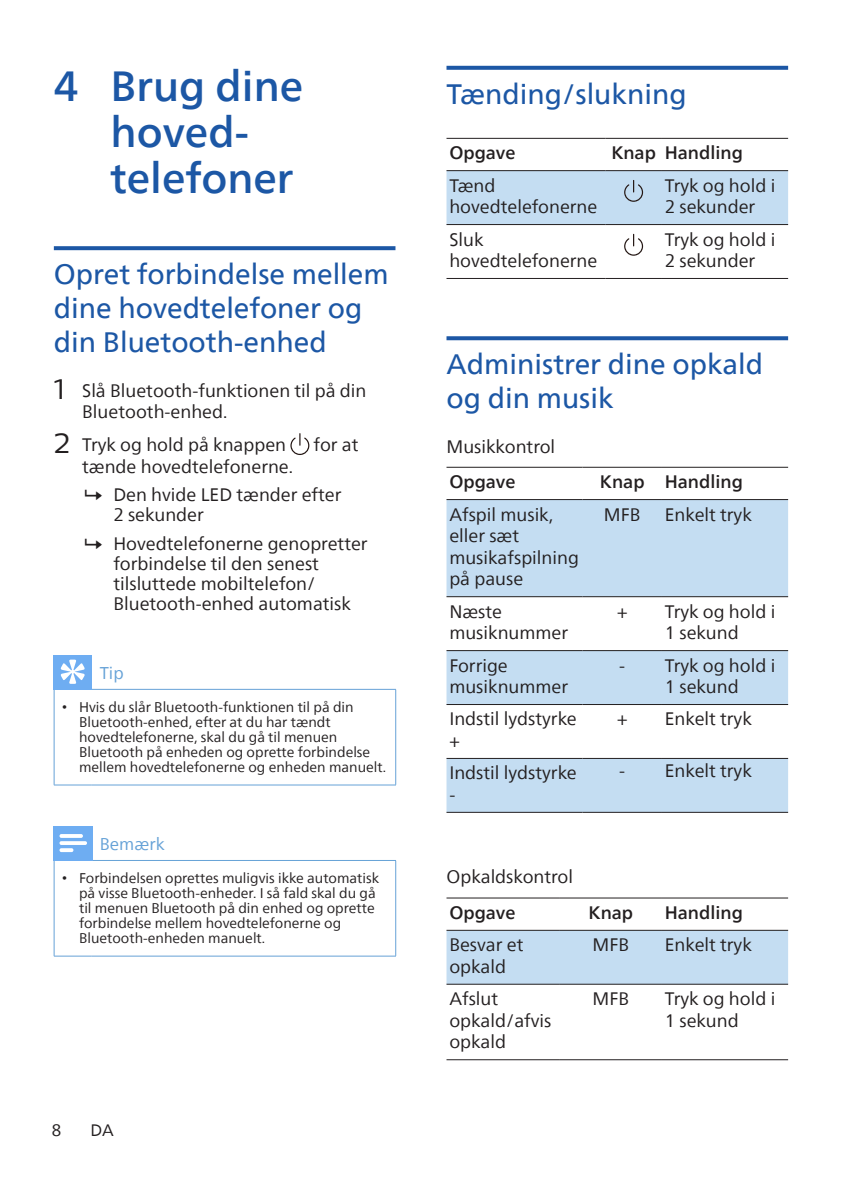
<style>
.page{position:relative;width:842px;height:1191px;background:#fff}
.page>*{position:absolute;margin:0;border:0;box-sizing:border-box;transform-origin:0 0}
.t1{font:500 42px/46px "Neue Frutiger World";color:#1c57a5}
.heading2{font:28px/34px "Neue Frutiger World";color:#1c57a5}
.Body{font:18px/21.6px "Neue Frutiger World";color:#231f20}
.Body-2{font:500 18px "Neue Frutiger World";color:#231f20}
.Body-3{font:17px "Neue Frutiger World";color:#66a2d7}
.t2{font:16.4px "Neue Frutiger World";color:#231f20}
.t3{font:14px/15px "Neue Frutiger World";color:#231f20}
.s1{font-family:"Centrale Sans";font-size:28px}
.s2{font-family:"Arial"}
</style>
<div class="page">
<svg style="left:54px;top:246px;width:341px;height:4px"></svg>
<svg style="left:290px;top:433px;width:19px;height:22px"></svg>
<hr style="left:395px;top:689px;width:1px;height:95px;background:#66a2d7">
<hr style="left:54px;top:689px;width:1px;height:95px;background:#66a2d7">
<hr style="left:54px;top:784px;width:38px;height:1px;background:#66a2d7">
<hr style="left:92px;top:784px;width:304px;height:1px;background:#66a2d7">
<hr style="left:92px;top:689px;width:304px;height:1px;background:#66a2d7">
<hr style="left:54px;top:689px;width:38px;height:1px;background:#66a2d7">
<div style="left:54px;top:655px;width:38px;height:34px;background:#6eadf2"></div>
<svg style="left:61px;top:659px;width:24px;height:25px"></svg>
<hr style="left:395px;top:860px;width:1px;height:96px;background:#66a2d7">
<hr style="left:54px;top:860px;width:1px;height:96px;background:#66a2d7">
<hr style="left:54px;top:955px;width:38px;height:1px;background:#66a2d7">
<hr style="left:92px;top:955px;width:304px;height:1px;background:#66a2d7">
<hr style="left:92px;top:860px;width:304px;height:1px;background:#66a2d7">
<hr style="left:54px;top:860px;width:38px;height:1px;background:#66a2d7">
<div style="left:53px;top:826px;width:40px;height:34px;background:#6eadf2"></div>
<svg style="left:60px;top:834px;width:27px;height:18px"></svg>
<svg style="left:446px;top:66px;width:342px;height:4px"></svg>
<svg style="left:446px;top:336px;width:342px;height:4px"></svg>
<hr style="left:446px;top:138px;width:159px;height:1px;background:#231f20">
<hr style="left:605px;top:138px;width:57px;height:1px;background:#231f20">
<hr style="left:662px;top:138px;width:126px;height:1px;background:#231f20">
<hr style="left:446px;top:170px;width:159px;height:1px;background:#231f20">
<hr style="left:605px;top:170px;width:57px;height:1px;background:#231f20">
<hr style="left:662px;top:170px;width:126px;height:1px;background:#231f20">
<hr style="left:446px;top:224px;width:159px;height:1px;background:#231f20">
<hr style="left:605px;top:224px;width:57px;height:1px;background:#231f20">
<hr style="left:662px;top:224px;width:126px;height:1px;background:#231f20">
<hr style="left:446px;top:278px;width:159px;height:1px;background:#231f20">
<hr style="left:605px;top:278px;width:57px;height:1px;background:#231f20">
<hr style="left:662px;top:278px;width:126px;height:1px;background:#231f20">
<div style="left:446px;top:171px;width:342px;height:53px;background:#c4ddf2"></div>
<svg style="left:624px;top:234px;width:19px;height:22px"></svg>
<svg style="left:446px;top:500px;width:342px;height:312px;fill:#c4ddf2"></svg>
<hr style="left:446px;top:467px;width:137px;height:1px;background:#231f20">
<hr style="left:583px;top:467px;width:79px;height:1px;background:#231f20">
<hr style="left:662px;top:467px;width:126px;height:1px;background:#231f20">
<hr style="left:446px;top:499px;width:137px;height:1px;background:#231f20">
<hr style="left:583px;top:499px;width:79px;height:1px;background:#231f20">
<hr style="left:662px;top:499px;width:126px;height:1px;background:#231f20">
<hr style="left:446px;top:596px;width:137px;height:1px;background:#231f20">
<hr style="left:583px;top:596px;width:79px;height:1px;background:#231f20">
<hr style="left:662px;top:596px;width:126px;height:1px;background:#231f20">
<hr style="left:446px;top:650px;width:137px;height:1px;background:#231f20">
<hr style="left:583px;top:650px;width:79px;height:1px;background:#231f20">
<hr style="left:662px;top:650px;width:126px;height:1px;background:#231f20">
<hr style="left:446px;top:704px;width:137px;height:1px;background:#231f20">
<hr style="left:583px;top:704px;width:79px;height:1px;background:#231f20">
<hr style="left:662px;top:704px;width:126px;height:1px;background:#231f20">
<hr style="left:446px;top:758px;width:137px;height:1px;background:#231f20">
<hr style="left:583px;top:758px;width:79px;height:1px;background:#231f20">
<hr style="left:662px;top:758px;width:126px;height:1px;background:#231f20">
<hr style="left:446px;top:812px;width:137px;height:1px;background:#231f20">
<hr style="left:583px;top:812px;width:79px;height:1px;background:#231f20">
<hr style="left:662px;top:812px;width:126px;height:1px;background:#231f20">
<div style="left:446px;top:930px;width:342px;height:53px;background:#c4ddf2"></div>
<hr style="left:446px;top:897px;width:114px;height:1px;background:#231f20">
<hr style="left:560px;top:897px;width:102px;height:1px;background:#231f20">
<hr style="left:662px;top:897px;width:126px;height:1px;background:#231f20">
<hr style="left:446px;top:929px;width:114px;height:1px;background:#231f20">
<hr style="left:560px;top:929px;width:102px;height:1px;background:#231f20">
<hr style="left:662px;top:929px;width:126px;height:1px;background:#231f20">
<hr style="left:446px;top:983px;width:114px;height:1px;background:#231f20">
<hr style="left:560px;top:983px;width:102px;height:1px;background:#231f20">
<hr style="left:662px;top:983px;width:126px;height:1px;background:#231f20">
<hr style="left:446px;top:1059px;width:114px;height:1px;background:#231f20">
<hr style="left:560px;top:1059px;width:102px;height:1px;background:#231f20">
<hr style="left:662px;top:1059px;width:126px;height:1px;background:#231f20">
<p class="t1" style="left:111px;top:64px;width:194px;text-indent:-57px">4 Brug dine hoved&shy;telefoner</p>
<p class="heading2" style="left:54px;top:258px;width:336px">Opret forbindelse mellem dine hovedtelefoner og din Bluetooth-enhed</p>
<p class="Body" style="left:82px;top:380px;width:286px;text-indent:-28px"><span class="s1">1</span> Slå Bluetooth-funktionen til på din<br>Bluetooth-enhed.</p>
<p class="Body" style="left:54px;top:434px;width:234px"><span class="s1">2</span> Tryk og hold på knappen</p>
<p class="Body" style="left:314px;top:434px;width:46px">for at</p>
<p class="Body" style="left:82px;top:456px;width:212px">tænde hovedtelefonerne.</p>
<p class="Body" style="left:113px;top:485px;width:230px;line-height:20px">Den hvide LED tænder efter<br>2 sekunder</p>
<p class="Body" style="left:113px;top:534px;width:256px;line-height:20px">Hovedtelefonerne genopretter forbindelse til den senest tilsluttede mobiltelefon/<br>Bluetooth-enhed automatisk</p>
<p class="Body-3" style="left:100px;top:660px;width:25px">Tip</p>
<p class="t3" style="left:79px;top:699px;width:308px;text-indent:-17px"><span class="s2">•</span> Hvis du slår Bluetooth-funktionen til på din Bluetooth-enhed, efter at du har tændt hovedtelefonerne, skal du gå til menuen Bluetooth på enheden og oprette forbindelse mellem hovedtelefonerne og enheden manuelt.</p>
<p class="Body-3" style="left:100px;top:831px;width:66px">Bemærk</p>
<p class="t3" style="left:79px;top:870px;width:301px;text-indent:-17px"><span class="s2">•</span> Forbindelsen oprettes muligvis ikke automatisk på visse Bluetooth-enheder. I så fald skal du gå til menuen Bluetooth på din enhed og oprette forbindelse mellem hovedtelefonerne og Bluetooth-enheden manuelt.</p>
<p class="t2" style="left:52px;top:1117px;width:11px">8</p>
<p class="t2" style="left:91px;top:1117px;width:25px">DA</p>
<p class="heading2" style="left:446px;top:78px;width:242px">Tænding/slukning</p>
<p class="Body-2" style="left:449px;top:138px;width:68px">Opgave</p>
<p class="Body-2" style="left:611px;top:138px;width:46px">Knap</p>
<p class="Body-2" style="left:665px;top:138px;width:80px">Handling</p>
<p class="Body" style="left:449px;top:175px;width:150px">Tænd hovedtelefonerne</p>
<p class="Body" style="left:665px;top:175px;width:112px">Tryk og hold i<br>2 sekunder</p>
<p class="Body" style="left:449px;top:229px;width:150px">Sluk hovedtelefonerne</p>
<p class="Body" style="left:665px;top:229px;width:112px">Tryk og hold i<br>2 sekunder</p>
<p class="heading2" style="left:446px;top:348px;width:318px">Administrer dine opkald og din musik</p>
<p class="Body" style="left:446px;top:436px;width:110px">Musikkontrol</p>
<p class="Body-2" style="left:449px;top:467px;width:68px">Opgave</p>
<p class="Body-2" style="left:600px;top:467px;width:46px">Knap</p>
<p class="Body-2" style="left:665px;top:467px;width:80px">Handling</p>
<p class="Body" style="left:449px;top:504px;width:131px">Afspil musik, eller sæt musikafspilning på pause</p>
<p class="Body" style="left:604px;top:504px;width:38px">MFB</p>
<p class="Body" style="left:665px;top:504px;width:89px">Enkelt tryk</p>
<p class="Body" style="left:449px;top:601px;width:120px">Næste musiknummer</p>
<p class="Body" style="left:617px;top:601px;width:12px">+</p>
<p class="Body" style="left:665px;top:601px;width:112px">Tryk og hold i<br>1 sekund</p>
<p class="Body" style="left:449px;top:654px;width:120px">Forrige musiknummer</p>
<p class="Body" style="left:619px;top:654px;width:7px">-</p>
<p class="Body" style="left:665px;top:654px;width:112px">Tryk og hold i<br>1 sekund</p>
<p class="Body" style="left:449px;top:708px;width:129px">Indstil lydstyrke +</p>
<p class="Body" style="left:617px;top:708px;width:12px">+</p>
<p class="Body" style="left:665px;top:708px;width:89px">Enkelt tryk</p>
<p class="Body" style="left:449px;top:762px;width:129px">Indstil lydstyrke -</p>
<p class="Body" style="left:619px;top:760px;width:7px">-</p>
<p class="Body" style="left:665px;top:760px;width:89px">Enkelt tryk</p>
<p class="Body" style="left:446px;top:866px;width:128px">Opkaldskontrol</p>
<p class="Body-2" style="left:449px;top:897px;width:68px">Opgave</p>
<p class="Body-2" style="left:589px;top:897px;width:46px">Knap</p>
<p class="Body-2" style="left:665px;top:897px;width:80px">Handling</p>
<p class="Body" style="left:449px;top:934px;width:76px">Besvar et opkald</p>
<p class="Body" style="left:593px;top:934px;width:38px">MFB</p>
<p class="Body" style="left:665px;top:934px;width:89px">Enkelt tryk</p>
<p class="Body" style="left:449px;top:988px;width:104px">Afslut opkald/afvis opkald</p>
<p class="Body" style="left:593px;top:988px;width:38px">MFB</p>
<p class="Body" style="left:665px;top:988px;width:112px">Tryk og hold i<br>1 sekund</p>
</div>
